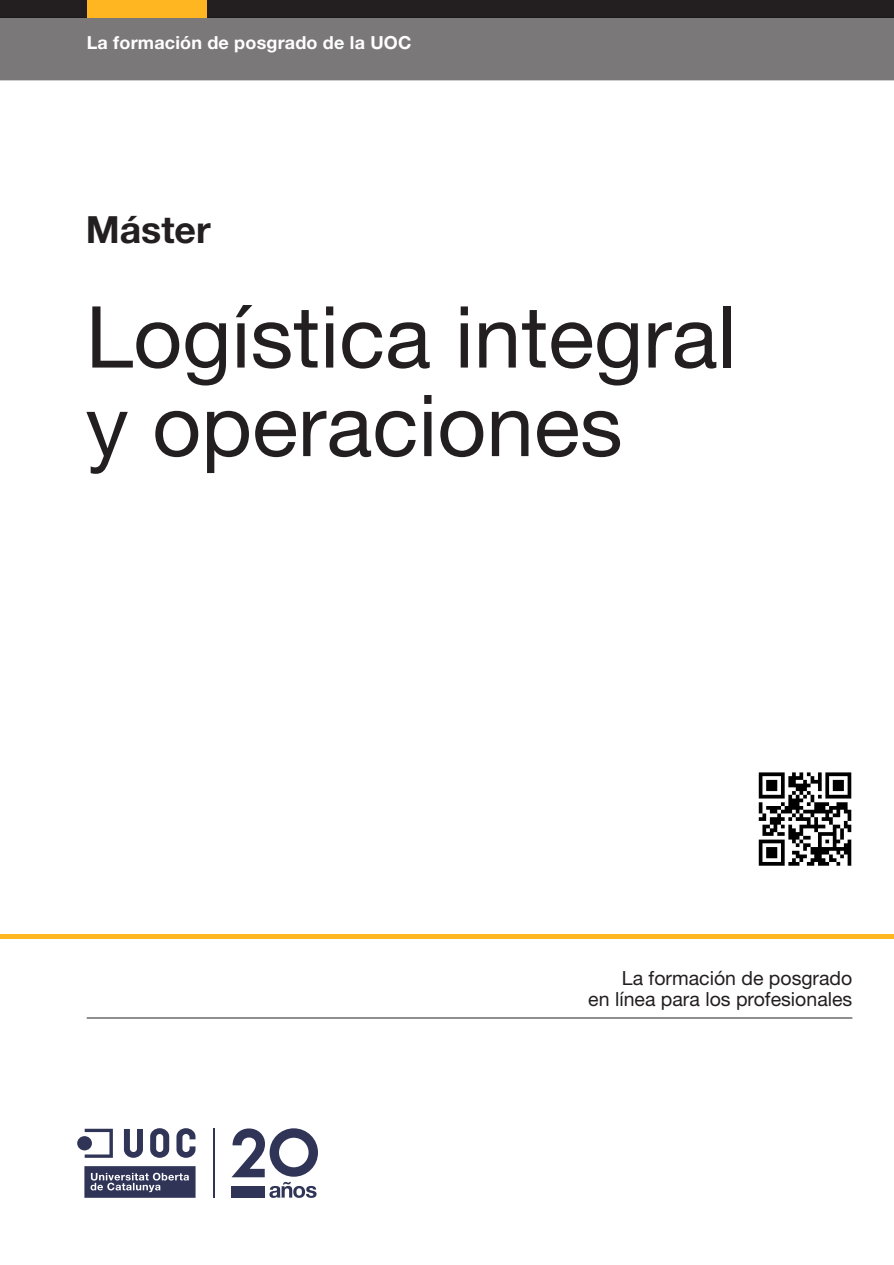
<style>
.page{position:relative;width:894px;height:1265px;background:#fff}
.page>*{position:absolute;margin:0;border:0;box-sizing:border-box;transform-origin:0 0}
.Titulo{font:85.5px "Helvetica Neue";color:#231f20}
.Antetitulo{font:700 37.5px "Helvetica Neue";color:#231f20}
._00_frase_portada{font:19.5px "Helvetica Neue";color:#231f20}
._00_formacion_portad{font:700 18px "Helvetica Neue";letter-spacing:.01em;color:#fff}
</style>
<div class="page">
<div style="left:0;top:0;width:894px;height:18px;background:#231f20"></div>
<div style="left:0;top:18px;width:894px;height:62px;background:#7b7879"></div>
<hr style="left:87px;top:1017px;width:765px;height:1px;background:#231f20">
<div style="left:88px;top:0;width:119px;height:18px;background:#ffb620"></div>
<hr style="left:0;top:934px;width:894px;height:4px;background:#ffb620">
<svg style="left:124px;top:1129px;width:19px;height:28px"></svg>
<svg style="left:150px;top:1128px;width:19px;height:29px"></svg>
<svg style="left:176px;top:1128px;width:19px;height:29px"></svg>
<div style="left:77px;top:1135px;width:15px;height:15px;background:#303558;border-radius:50%"></div>
<svg style="left:85px;top:1128px;width:28px;height:29px"></svg>
<svg style="left:84px;top:1166px;width:111px;height:31px;background:#4f5471"></svg>
<svg style="left:231px;top:1128px;width:87px;height:69px"></svg>
<hr style="left:213px;top:1127px;width:1px;height:70px;background:#303558">
<img style="left:758px;top:772px;width:94px;height:94px">
<p class="_00_formacion_portad" style="left:87px;top:32px;width:326px">La formación de posgrado de la UOC</p>
<p class="Antetitulo" style="left:86px;top:206px;width:126px">Máster</p>
<p class="Titulo" style="left:86px;top:286px;width:652px">Logística integral</p>
<p class="Titulo" style="left:86px;top:374px;width:538px">y operaciones</p>
<p class="_00_frase_portada" style="left:622px;top:966px;width:232px">La formación de posgrado</p>
<p class="_00_frase_portada" style="left:588px;top:987px;width:265px">en línea para los profesionales</p>
</div>
